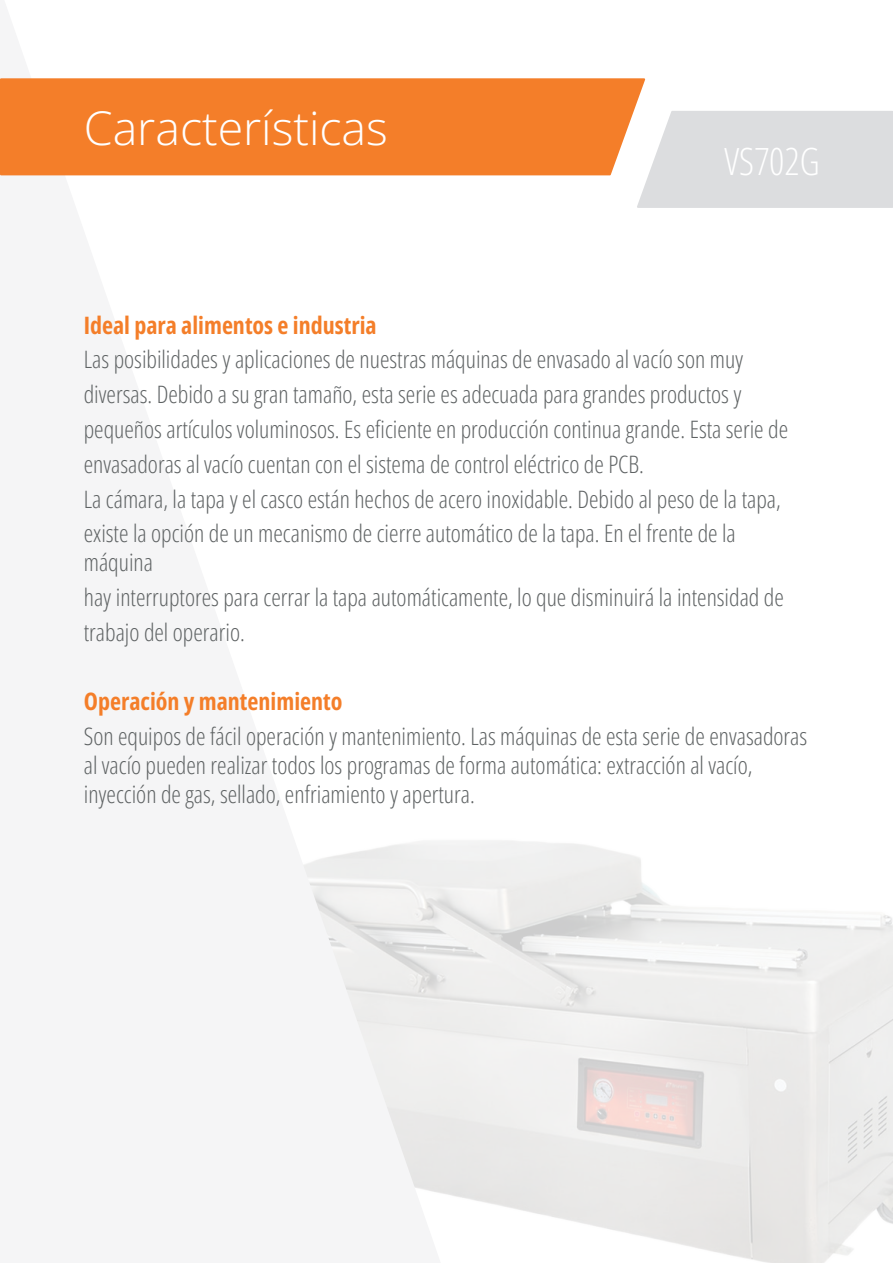
<style>
.page{position:relative;width:893px;height:1263px;background:#fff}
.page>*{position:absolute;margin:0;border:0;box-sizing:border-box;transform-origin:0 0}
.t1{font:46.5px "Open Sans";color:#fff}
.t2{font:37.5px "Open Sans";color:#fff}
.t3{font:24px/34.8px "Open Sans";color:#5f6364}
.t4{font:24px "Open Sans";color:#f47e29}
</style>
<div class="page">
<img style="left:441px;top:841px;width:452px;height:422px">
<svg style="left:0;top:175px;width:441px;height:1018px;fill:#f5f5f6"></svg>
<div style="left:0;top:78px;width:645px;height:97px;background:#f47e29"></div>
<div style="left:637px;top:111px;width:256px;height:97px;background:#dcdddf"></div>
<h1 class="t1" style="left:84px;top:96px;width:306px">Características</h1>
<h2 class="t2" style="left:724px;top:136px;width:97px">VS702G</h2>
<p class="t4" style="left:84px;top:308px;width:294px">Ideal para alimentos e industria</p>
<p class="t3" style="left:84px;top:342px;width:706px">Las posibilidades y aplicaciones de nuestras máquinas de envasado al vacío son muy diversas. Debido a su gran tamaño, esta serie es adecuada para grandes productos y pequeños artículos voluminosos. Es eficiente en producción continua grande. Esta serie de envasadoras al vacío cuentan con el sistema de control eléctrico de PCB.<br>La cámara, la tapa y el casco están hechos de acero inoxidable. Debido al peso de la tapa, existe la opción de un mecanismo de cierre automático de la tapa. En el frente de la</p>
<p class="t3" style="left:84px;top:544px;width:702px">máquina<br>hay interruptores para cerrar la tapa automáticamente, lo que disminuirá la intensidad de trabajo del operario.</p>
<p class="t4" style="left:84px;top:685px;width:260px">Operación y mantenimiento</p>
<p class="t3" style="left:84px;top:721px;width:725px;line-height:28.8px">Son equipos de fácil operación y mantenimiento. Las máquinas de esta serie de envasadoras al vacío pueden realizar todos los programas de forma automática: extracción al vacío, inyección de gas, sellado, enfriamiento y apertura.</p>
</div>
